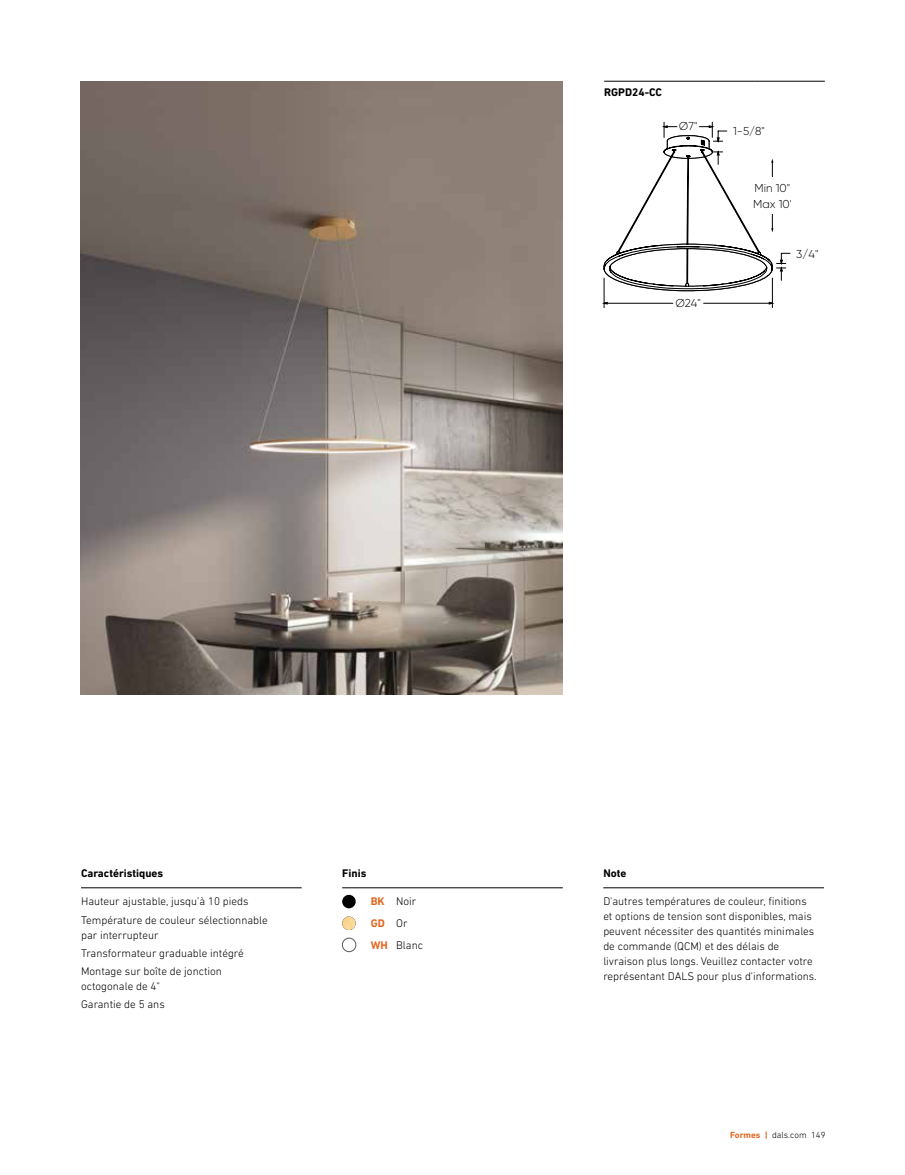
<style>
.page{position:relative;width:905px;height:1175px;background:#fff}
.page>*{position:absolute;margin:0;border:0;box-sizing:border-box;transform-origin:0 0}
.t1{font:300 11.4px/16px "Gilroy";color:#000}
.t2{font:300 11.25px/15px "DIN Next LT Pro";color:#000}
.t3{font:700 11.25px "DIN Next LT Pro";color:#000}
.t4{font:300 9px "DIN Next LT Pro";color:#000}
.s1{font-weight:700;color:#e16b25}
</style>
<div class="page">
<hr style="left:0;top:0;width:1px;height:1174px;background:#e4e5e6">
<img style="left:80px;top:81px;width:482px;height:613px">
<hr style="left:604px;top:81px;width:150px;height:1px;background:#000">
<hr style="left:754px;top:81px;width:70px;height:1px;background:#000">
<hr style="left:603px;top:278px;width:1px;height:30px;background:#000">
<hr style="left:604px;top:303px;width:68px;height:1px;background:#000">
<hr style="left:703px;top:303px;width:69px;height:1px;background:#000">
<hr style="left:772px;top:278px;width:1px;height:30px;background:#000">
<svg style="left:603px;top:122px;width:187px;height:170px"></svg>
<div style="left:743px;top:177px;width:58px;height:37px;background:#fff"></div>
<div style="left:738px;top:179px;width:68px;height:33px;background:#fff"></div>
<hr style="left:81px;top:887px;width:221px;height:1px;background:#000">
<hr style="left:342px;top:887px;width:220px;height:1px;background:#000">
<div style="left:342px;top:894px;width:14px;height:14px;background:#000;border-radius:50%"></div>
<img style="left:342px;top:916px;width:14px;height:14px;border-radius:7px">
<div style="left:342px;top:938px;width:14px;height:13px;border:1px solid #58595b;border-radius:50%"></div>
<hr style="left:603px;top:887px;width:221px;height:1px;background:#000">
<p class="t3" style="left:604px;top:86px;width:59px">RGPD24-CC</p>
<p class="t1" style="left:679px;top:118px;width:20px">Ø7"</p>
<p class="t1" style="left:675px;top:295px;width:27px">Ø24"</p>
<p class="t1" style="left:733px;top:123px;width:33px">1-5/8"</p>
<p class="t1" style="left:753px;top:179px;width:40px">Min 10"<br>Max 10'</p>
<p class="t1" style="left:796px;top:245px;width:24px">3/4"</p>
<p class="t3" style="left:81px;top:867px;width:84px">Caractéristiques</p>
<p class="t2" style="left:81px;top:892px;width:188px;line-height:18.3px">Hauteur ajustable, jusqu’à 10 pieds<br>Température de couleur sélectionnable</p>
<p class="t2" style="left:81px;top:925px;width:164px;line-height:18.3px">par interrupteur<br>Transformateur graduable intégré<br>Montage sur boîte de jonction</p>
<p class="t2" style="left:81px;top:977px;width:85px;line-height:18.3px">octogonale de 4"<br>Garantie de 5 ans</p>
<p class="t3" style="left:342px;top:867px;width:26px">Finis</p>
<p class="t2" style="left:370px;top:890px;width:54px;line-height:21.8px"><span class="s1">BK</span> Noir<br><span class="s1">GD</span> Or<br><span class="s1">WH</span> Blanc</p>
<p class="t3" style="left:603px;top:867px;width:24px">Note</p>
<p class="t2" style="left:603px;top:893px;width:215px">D'autres températures de couleur, finitions et options de tension sont disponibles, mais peuvent nécessiter des quantités minimales de commande (QCM) et des délais de livraison plus longs. Veuillez contacter votre représentant DALS pour plus d'informations.</p>
<p class="t4" style="left:730px;top:1129px;width:97px"><span class="s1">Formes |</span> dals.com 149</p>
</div>
